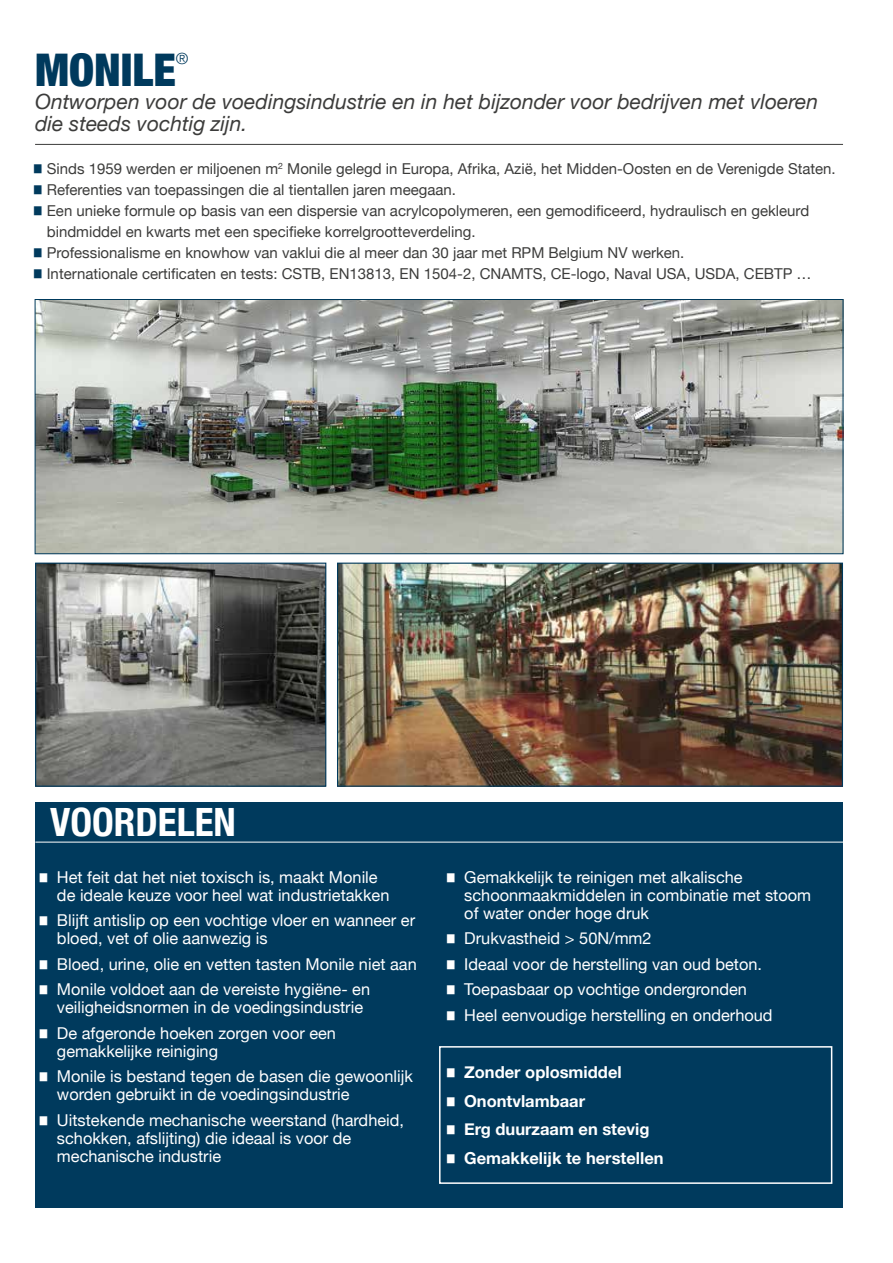
<style>
.page{position:relative;width:893px;height:1263px;background:#fff}
.page>*{position:absolute;margin:0;border:0;box-sizing:border-box;transform-origin:0 0}
.t1{font:900 condensed 45px "Helvetica Neue";color:#003a5d}
.t2{font:700 condensed 39px "Helvetica Neue";color:#fff}
.t3{font:italic 21px/22.5px "Helvetica Neue";color:#3c3c3b}
.t4{font:700 16.5px/28.5px "Helvetica Neue";color:#fff}
.t5{font:16.35px/25.5px "Helvetica Neue";color:#fff}
.t6{font:300 15.75px "Helvetica Neue";color:#003a5d}
.t7{font:15px "Helvetica Neue";color:#3c3c3b}
</style>
<div class="page">
<hr style="left:35px;top:144px;width:808px;height:1px;background:#3c3c3b">
<div style="left:35px;top:802px;width:808px;height:406px;background:#003a5d"></div>
<hr style="left:35px;top:842px;width:808px;height:1px;background:#fff">
<img style="left:37px;top:301px;width:804px;height:251px">
<div style="left:35px;top:299px;width:808px;height:255px;border:1px solid #003a5d"></div>
<img style="left:339px;top:565px;width:502px;height:220px">
<div style="left:337px;top:563px;width:506px;height:224px;border:1px solid #003a5d"></div>
<img style="left:37px;top:565px;width:287px;height:220px">
<div style="left:35px;top:563px;width:291px;height:224px;border:1px solid #003a5d"></div>
<div style="left:439px;top:1046px;width:393px;height:138px;border:2px solid #fff"></div>
<h1 class="t1" style="left:35px;top:33px;width:142px">MONILE</h1>
<p class="t6" style="left:176px;top:45px;width:14px">®</p>
<p class="t3" style="left:35px;top:91px;width:784px">Ontworpen voor de voedingsindustrie en in het bijzonder voor bedrijven met vloeren die steeds vochtig zijn.</p>
<p class="t7" style="left:34px;top:158px;width:803px"><sup>█</sup> Sinds 1959 werden er miljoenen m<sup>2</sup> Monile gelegd in Europa, Afrika, Azië, het Midden-Oosten en de Verenigde Staten.</p>
<p class="t7" style="left:34px;top:179px;width:423px"><sup>█</sup> Referenties van toepassingen die al tientallen jaren meegaan.</p>
<p class="t7" style="left:34px;top:200px;width:777px"><sup>█</sup> Een unieke formule op basis van een dispersie van acrylcopolymeren, een gemodificeerd, hydraulisch en gekleurd</p>
<p class="t7" style="left:47px;top:221px;width:430px">bindmiddel en kwarts met een specifieke korrelgrootteverdeling.</p>
<p class="t7" style="left:34px;top:242px;width:652px"><sup>█</sup> Professionalisme en knowhow van vaklui die al meer dan 30 jaar met RPM Belgium NV werken.</p>
<p class="t7" style="left:34px;top:263px;width:779px"><sup>█</sup> Internationale certificaten en tests: CSTB, EN13813, EN 1504-2, CNAMTS, CE-logo, Naval USA, USDA, CEBTP …</p>
<h2 class="t2" style="left:50px;top:790px;width:187px">VOORDELEN</h2>
<p class="t5" style="left:57px;top:869px;width:334px;line-height:18px;text-indent:-17px"><sup>█</sup> Het feit dat het niet toxisch is, maakt Monile de ideale keuze voor heel wat industrietakken</p>
<p class="t5" style="left:57px;top:912px;width:360px;line-height:18px;text-indent:-17px"><sup>█</sup> Blijft antislip op een vochtige vloer en wanneer er bloed, vet of olie aanwezig is</p>
<p class="t5" style="left:40px;top:952px;width:378px"><sup>█</sup> Bloed, urine, olie en vetten tasten Monile niet aan <sup>█</sup> Monile voldoet aan de vereiste hygiëne- en</p>
<p class="t5" style="left:40px;top:996px;width:325px;text-indent:17px">veiligheidsnormen in de voedingsindustrie <sup>█</sup> De afgeronde hoeken zorgen voor een</p>
<p class="t5" style="left:40px;top:1039px;width:374px;text-indent:17px">gemakkelijke reiniging<br><sup>█</sup> Monile is bestand tegen de basen die gewoonlijk</p>
<p class="t5" style="left:40px;top:1083px;width:366px;text-indent:17px">worden gebruikt in de voedingsindustrie<br><sup>█</sup> Uitstekende mechanische weerstand (hardheid,</p>
<p class="t5" style="left:57px;top:1130px;width:296px;line-height:18px">schokken, afslijting) die ideaal is voor de mechanische industrie</p>
<p class="t5" style="left:464px;top:869px;width:348px;line-height:18px;text-indent:-17px"><sup>█</sup> Gemakkelijk te reinigen met alkalische schoonmaakmiddelen in combinatie met stoom of water onder hoge druk</p>
<p class="t5" style="left:447px;top:927px;width:327px"><sup>█</sup> Drukvastheid &gt; 50N/mm2<br><sup>█</sup> Ideaal voor de herstelling van oud beton. <sup>█</sup> Toepasbaar op vochtige ondergronden<br><sup>█</sup> Heel eenvoudige herstelling en onderhoud</p>
<p class="t4" style="left:447px;top:1058px;width:218px"><sup>█</sup> Zonder oplosmiddel<br><sup>█</sup> Onontvlambaar<br><sup>█</sup> Erg duurzaam en stevig<br><sup>█</sup> Gemakkelijk te herstellen</p>
</div>
